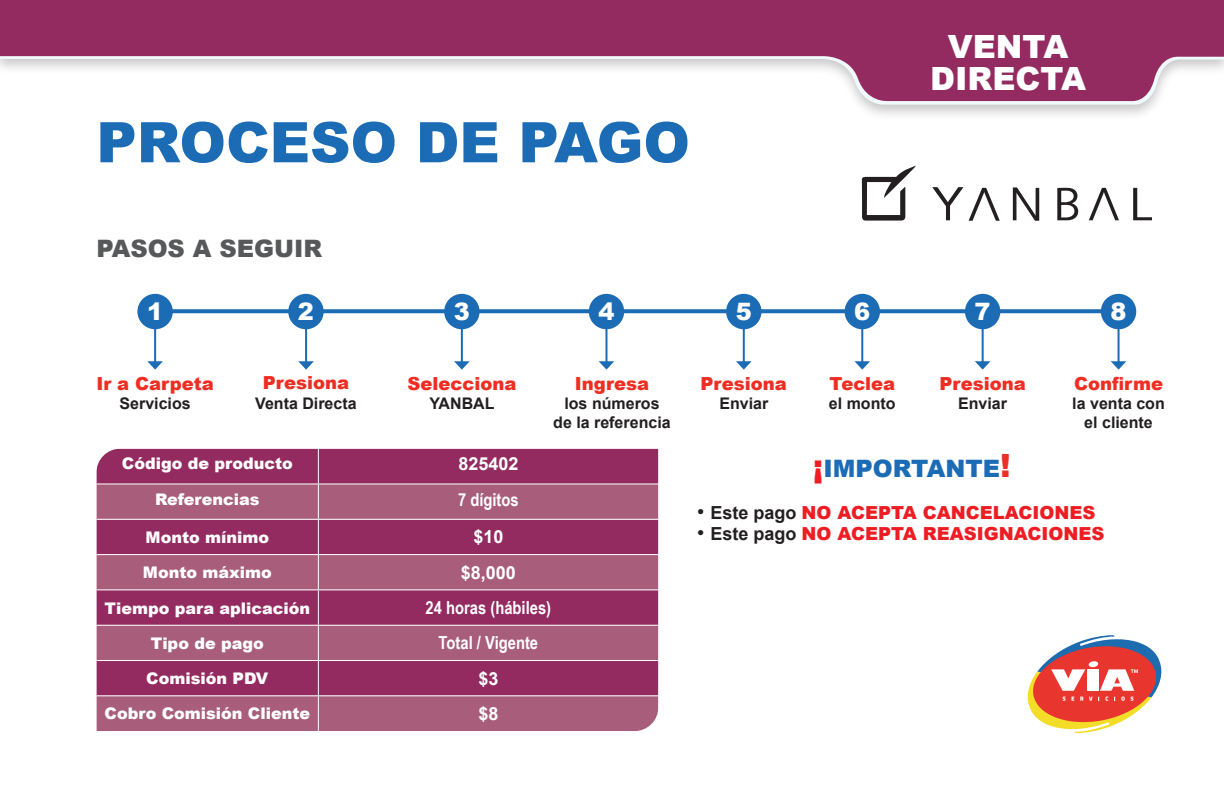
<style>
.page{position:relative;width:1224px;height:794px;background:#fff}
.page>*{position:absolute;margin:0;border:0;box-sizing:border-box;transform-origin:0 0}
.t1{font:900 56px "Arial";color:#1b6bb5}
.t2{font:900 32px/32px "Arial";color:#fff;text-align:center}
.t3{font:900 24px "Arial";color:#1b6bb5}
.t4{font:900 24px "Arial";color:#57585a}
.t5{font:900 24px "Arial";color:#fff}
.t6{font:900 18px "Arial";color:#ee2e22}
.t7{font:900 18px "Arial";color:#ee1d23}
.t8{font:700 18px "Arial Narrow";color:#fff}
.t9{font:700 18px "Arial";color:#fff}
.t10{font:900 16px "Arial";color:#fff}
.t11{font:700 16px/19.2px "Arial";color:#231f20;text-align:center}
.s1{font-size:32px;color:#ee1d23}
.s2{font-size:32px;color:#ee2e22}
.s3{font-weight:700;color:#231f20}
</style>
<div class="page">
<div style="left:0;top:0;width:1224px;height:121px;background:#231f20;opacity:.25"></div>
<svg style="left:0;top:103px;width:1224px;height:3px"></svg>
<svg style="left:0;top:0;width:1224px;height:103px;fill:#932b60"></svg>
<svg style="left:1027px;top:635px;width:135px;height:99px"></svg>
<hr style="left:1118px;top:316px;width:2px;height:46px;background:#1b6bb5">
<svg style="left:1111px;top:361px;width:15px;height:9px"></svg>
<svg style="left:173px;top:309px;width:928px;height:4px;background:#2873b9"></svg>
<hr style="left:154px;top:316px;width:2px;height:46px;background:#1b6bb5">
<svg style="left:147px;top:361px;width:16px;height:9px"></svg>
<div style="left:137px;top:294px;width:36px;height:35px;background:#1b6bb5;border-radius:50%"></div>
<hr style="left:605px;top:316px;width:2px;height:46px;background:#1b6bb5">
<svg style="left:599px;top:361px;width:15px;height:9px"></svg>
<div style="left:589px;top:294px;width:35px;height:35px;background:#1b6bb5;border-radius:50%"></div>
<hr style="left:305px;top:316px;width:2px;height:46px;background:#1b6bb5">
<svg style="left:298px;top:361px;width:16px;height:9px"></svg>
<div style="left:288px;top:294px;width:36px;height:35px;background:#1b6bb5;border-radius:50%"></div>
<hr style="left:743px;top:316px;width:2px;height:46px;background:#1b6bb5">
<svg style="left:736px;top:361px;width:16px;height:9px"></svg>
<div style="left:726px;top:294px;width:36px;height:35px;background:#1b6bb5;border-radius:50%"></div>
<hr style="left:982px;top:316px;width:2px;height:46px;background:#1b6bb5">
<svg style="left:975px;top:361px;width:15px;height:9px"></svg>
<div style="left:965px;top:294px;width:35px;height:35px;background:#1b6bb5;border-radius:50%"></div>
<hr style="left:461px;top:316px;width:2px;height:46px;background:#1b6bb5">
<svg style="left:454px;top:361px;width:16px;height:9px"></svg>
<div style="left:444px;top:294px;width:36px;height:35px;background:#1b6bb5;border-radius:50%"></div>
<hr style="left:861px;top:316px;width:2px;height:46px;background:#1b6bb5">
<svg style="left:854px;top:361px;width:16px;height:9px"></svg>
<div style="left:845px;top:294px;width:35px;height:35px;background:#1b6bb5;border-radius:50%"></div>
<div style="left:1101px;top:294px;width:35px;height:35px;background:#1b6bb5;border-radius:50%"></div>
<div style="left:96px;top:448px;width:562px;height:35px;background:#932b60"></div>
<svg style="left:96px;top:484px;width:562px;height:247px;background:#a35075"></svg>
<hr style="left:96px;top:519px;width:222px;height:1px;background:#fff">
<hr style="left:318px;top:519px;width:340px;height:1px;background:#fff">
<hr style="left:96px;top:554px;width:222px;height:1px;background:#fff">
<hr style="left:318px;top:554px;width:340px;height:1px;background:#fff">
<hr style="left:96px;top:589px;width:222px;height:1px;background:#fff">
<hr style="left:318px;top:589px;width:340px;height:1px;background:#fff">
<hr style="left:96px;top:624px;width:222px;height:1px;background:#fff">
<hr style="left:318px;top:624px;width:340px;height:1px;background:#fff">
<hr style="left:96px;top:660px;width:222px;height:1px;background:#fff">
<hr style="left:318px;top:660px;width:340px;height:1px;background:#fff">
<hr style="left:96px;top:695px;width:222px;height:1px;background:#fff">
<hr style="left:318px;top:695px;width:340px;height:1px;background:#fff">
<hr style="left:318px;top:448px;width:1px;height:35px;background:#fff">
<hr style="left:318px;top:484px;width:1px;height:35px;background:#fff">
<hr style="left:318px;top:520px;width:1px;height:34px;background:#fff">
<hr style="left:318px;top:555px;width:1px;height:34px;background:#fff">
<hr style="left:318px;top:590px;width:1px;height:34px;background:#fff">
<hr style="left:318px;top:625px;width:1px;height:35px;background:#fff">
<hr style="left:318px;top:661px;width:1px;height:34px;background:#fff">
<hr style="left:318px;top:696px;width:1px;height:35px;background:#fff">
<svg style="left:862px;top:166px;width:54px;height:55px"></svg>
<svg style="left:932px;top:187px;width:31px;height:33px"></svg>
<svg style="left:1057px;top:188px;width:21px;height:32px"></svg>
<svg style="left:1089px;top:188px;width:30px;height:32px"></svg>
<svg style="left:969px;top:188px;width:31px;height:33px"></svg>
<svg style="left:1133px;top:188px;width:19px;height:32px"></svg>
<svg style="left:1013px;top:187px;width:26px;height:34px"></svg>
<p class="t1" style="left:96px;top:102px;width:595px">PROCESO DE PAGO</p>
<h2 class="t2" style="left:930px;top:29px;width:158px">VENTA<br>DIRECTA</h2>
<p class="t4" style="left:96px;top:231px;width:227px">PASOS A SEGUIR</p>
<p class="t5" style="left:147px;top:294px;width:18px">1</p>
<p class="t5" style="left:298px;top:294px;width:18px">2</p>
<p class="t5" style="left:454px;top:294px;width:18px">3</p>
<p class="t5" style="left:598px;top:294px;width:18px">4</p>
<p class="t5" style="left:736px;top:294px;width:18px">5</p>
<p class="t5" style="left:854px;top:294px;width:18px">6</p>
<p class="t5" style="left:975px;top:294px;width:18px">7</p>
<p class="t5" style="left:1111px;top:294px;width:18px">8</p>
<p class="t6" style="left:96px;top:370px;width:119px">Ir a Carpeta</p>
<p class="t11" style="left:120px;top:394px;width:73px">Servicios</p>
<p class="t6" style="left:263px;top:370px;width:88px">Presiona</p>
<p class="t11" style="left:255px;top:393px;width:103px">Venta Directa</p>
<p class="t6" style="left:407px;top:370px;width:111px">Selecciona</p>
<p class="t11" style="left:429px;top:394px;width:67px">YANBAL</p>
<p class="t6" style="left:575px;top:370px;width:76px">Ingresa</p>
<p class="t11" style="left:553px;top:394px;width:119px">los números de la referencia</p>
<p class="t6" style="left:701px;top:370px;width:88px">Presiona</p>
<p class="t11" style="left:719px;top:394px;width:50px">Enviar</p>
<p class="t6" style="left:830px;top:370px;width:67px">Teclea</p>
<p class="t11" style="left:829px;top:394px;width:68px">el monto</p>
<p class="t6" style="left:940px;top:370px;width:88px">Presiona</p>
<p class="t11" style="left:958px;top:394px;width:50px">Enviar</p>
<p class="t6" style="left:1074px;top:370px;width:90px">Confirme</p>
<p class="t11" style="left:1072px;top:394px;width:94px">la venta con el cliente</p>
<p class="t10" style="left:122px;top:452px;width:172px">Código de producto</p>
<p class="t9" style="left:458px;top:451px;width:62px">825402</p>
<p class="t10" style="left:155px;top:487px;width:106px">Referencias</p>
<p class="t8" style="left:458px;top:485px;width:62px">7 dígitos</p>
<p class="t10" style="left:146px;top:525px;width:125px">Monto mínimo</p>
<p class="t9" style="left:473px;top:524px;width:32px">$10</p>
<p class="t10" style="left:143px;top:560px;width:130px">Monto máximo</p>
<p class="t9" style="left:461px;top:560px;width:57px">$8,000</p>
<p class="t10" style="left:104px;top:596px;width:207px">Tiempo para aplicación</p>
<p class="t8" style="left:426px;top:594px;width:127px">24 horas (hábiles)</p>
<p class="t10" style="left:151px;top:631px;width:115px">Tipo de pago</p>
<p class="t8" style="left:439px;top:629px;width:101px">Total / Vigente</p>
<p class="t10" style="left:146px;top:666px;width:124px">Comisión PDV</p>
<p class="t9" style="left:478px;top:665px;width:22px">$3</p>
<p class="t10" style="left:105px;top:702px;width:207px">Cobro Comisión Cliente</p>
<p class="t9" style="left:478px;top:701px;width:22px">$8</p>
<p class="t3" style="left:813px;top:451px;width:200px"><span class="s1">¡</span>IMPORTANTE<span class="s2">!</span></p>
<p class="t7" style="left:697px;top:499px;width:400px"><sup>●</sup> <span class="s3">Este pago</span> NO ACEPTA CANCELACIONES</p>
<p class="t7" style="left:697px;top:520px;width:409px"><sup>●</sup> <span class="s3">Este pago</span> NO ACEPTA REASIGNACIONES</p>
</div>
